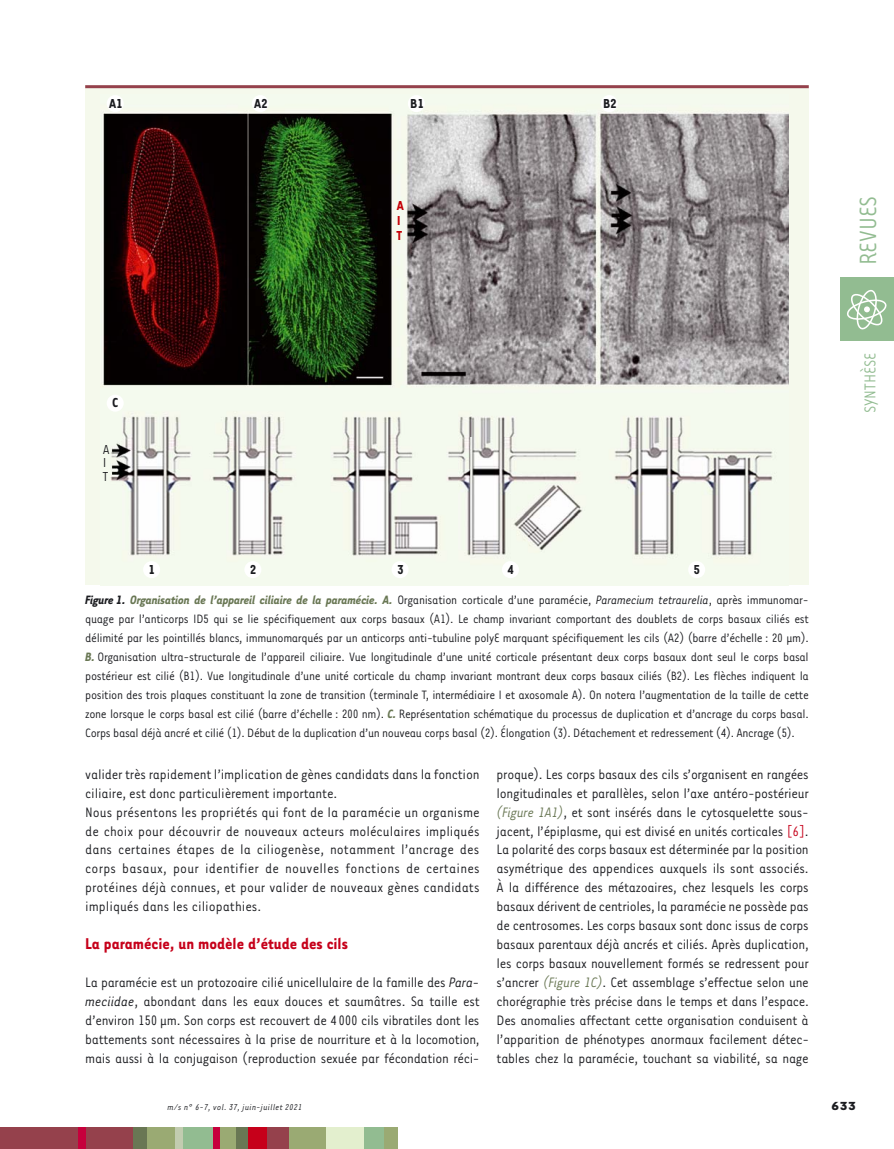
<style>
.page{position:relative;width:894px;height:1149px;background:#fff}
.page>*{position:absolute;margin:0;border:0;box-sizing:border-box;transform-origin:0 0}
.t1{font:27px "Tarzana Narrow";color:#92bc91}
.t2{font:700 18px "Tarzana Narrow";color:#c6001a}
.t3{font:18px "Tarzana Narrow";color:#92bc91}
.t4{font:15.75px/18.9px "Tarzana Narrow";color:#1b1c20;text-align:justify}
.t5{font:700 15px "Tarzana Narrow";color:#1b1c20}
.t6{font:700 15px/15px "Tarzana Narrow";color:#c50006}
.t7{font:15px/13.5px "Tarzana Narrow";color:#1b1c20}
.t8{font:13.95px/18.9px "Tarzana Narrow";letter-spacing:-.025em;color:#1b1c20;text-align:justify}
.t9{font:700 13.5px "Tarzana Wide";color:#1b1c20}
.t10{font:italic 9.75px "Tarzana Narrow";letter-spacing:.025em;color:#1b1c20}
.s1{font-weight:700;font-style:italic}
.s2{font-weight:700;font-style:italic;color:#697754}
.s3{font-style:italic}
.s4{font-style:italic;color:#697754}
.s5{color:#c6001a}
</style>
<div class="page">
<div style="left:840px;top:277px;width:53px;height:63px;background:#92bc91"></div>
<svg style="left:847px;top:290px;width:40px;height:39px"></svg>
<div style="left:0;top:1127px;width:134px;height:21px;background:#95414c"></div>
<div style="left:235px;top:1127px;width:13px;height:21px;background:#697754"></div>
<div style="left:78px;top:1127px;width:7px;height:21px;background:#c6003c"></div>
<div style="left:133px;top:1127px;width:22px;height:21px;background:#697754"></div>
<div style="left:147px;top:1127px;width:30px;height:21px;background:#9aaa73"></div>
<div style="left:175px;top:1127px;width:9px;height:21px;background:#c2ccb0"></div>
<div style="left:183px;top:1127px;width:30px;height:21px;background:#92bc91"></div>
<div style="left:217px;top:1127px;width:19px;height:21px;background:#9aaa73"></div>
<div style="left:213px;top:1127px;width:6px;height:21px;background:#c6003c"></div>
<div style="left:248px;top:1127px;width:27px;height:21px;background:#c6001a"></div>
<div style="left:287px;top:1127px;width:39px;height:21px;background:#9aaa73"></div>
<div style="left:267px;top:1127px;width:21px;height:21px;background:#95414c"></div>
<div style="left:326px;top:1127px;width:38px;height:21px;background:#e3efce"></div>
<div style="left:364px;top:1127px;width:20px;height:21px;background:#92bc91"></div>
<div style="left:383px;top:1127px;width:14px;height:21px;background:#9aaa73"></div>
<div style="left:85px;top:85px;width:723px;height:500px;background:#f5f9ec"></div>
<img style="left:103px;top:95px;width:684px;height:483px">
<div style="left:107px;top:95px;width:17px;height:17px;background:#fff;border-radius:50%"></div>
<div style="left:107px;top:394px;width:17px;height:17px;background:#fff;border-radius:50%"></div>
<div style="left:143px;top:561px;width:17px;height:17px;background:#fff;border-radius:50%"></div>
<div style="left:244px;top:561px;width:17px;height:17px;background:#fff;border-radius:50%"></div>
<div style="left:391px;top:561px;width:17px;height:17px;background:#fff;border-radius:50%"></div>
<div style="left:501px;top:561px;width:17px;height:17px;background:#fff;border-radius:50%"></div>
<div style="left:688px;top:561px;width:17px;height:17px;background:#fff;border-radius:50%"></div>
<div style="left:252px;top:95px;width:17px;height:17px;background:#fff;border-radius:50%"></div>
<div style="left:407px;top:95px;width:17px;height:17px;background:#fff;border-radius:50%"></div>
<div style="left:600px;top:95px;width:17px;height:17px;background:#fff;border-radius:50%"></div>
<hr style="left:85px;top:85px;width:723px;height:3px;background:#95414c">
<p class="t5" style="left:109px;top:97px;width:15px">A1</p>
<p class="t5" style="left:254px;top:97px;width:15px">A2</p>
<p class="t5" style="left:410px;top:97px;width:15px">B1</p>
<p class="t5" style="left:603px;top:97px;width:15px">B2</p>
<p class="t6" style="left:396px;top:199px;width:9px">A<br>I<br>T</p>
<p class="t5" style="left:112px;top:396px;width:7px">C</p>
<p class="t7" style="left:103px;top:443px;width:8px">A<br>I<br>T</p>
<p class="t5" style="left:148px;top:563px;width:8px">1</p>
<p class="t5" style="left:250px;top:563px;width:8px">2</p>
<p class="t5" style="left:397px;top:563px;width:8px">3</p>
<p class="t5" style="left:507px;top:563px;width:8px">4</p>
<p class="t5" style="left:693px;top:563px;width:8px">5</p>
<p class="t8" style="left:85px;top:591px;width:725px"><span class="s1">Figure 1.</span> <span class="s2">Organisation de l’appareil ciliaire de la paramé cie. A.</span> Organisation corticale d’une paramé cie, <span class="s3">Paramecium tetraurelia</span>, aprè s immunomar&shy;quage par l’anticorps ID5 qui se lie spé cifiquement aux corps basaux (A1). Le champ invariant comportant des doublets de corps basaux cilié s est dé limité par les pointillé s blancs, immunomarqués par un anticorps anti-tubuline polyE marquant spécifiquement les cils (A2) (barre d’é chelle : 20 μm).<br><span class="s2">B.</span> Organisation ultra-structurale de l’appareil ciliaire. Vue longitudinale d’une unité corticale pré sentant deux corps basaux dont seul le corps basal posté rieur est cilié (B1). Vue longitudinale d’une unité corticale du champ invariant montrant deux corps basaux cilié s (B2). Les flè ches indiquent la position des trois plaques constituant la zone de transition (terminale T, intermé diaire I et axosomale A). On notera l’augmentation de la taille de cette zone lorsque le corps basal est cilié (barre d’é chelle : 200 nm). <span class="s2">C.</span> Repré sentation sché matique du processus de duplication et d’ancrage du corps basal.<br>Corps basal dé jà ancré et cilié (1). Début de la duplication d’un nouveau corps basal (2). Élongation (3). Dé tachement et redressement (4). Ancrage (5).</p>
<p class="t4" style="left:85px;top:765px;width:396px;text-align:left">valider très rapidement l’implication de gènes candidats dans la fonction ciliaire, est donc particulièrement importante.<br>Nous présentons les propriétés qui font de la paramécie un organisme de choix pour découvrir de nouveaux acteurs moléculaires impliqués dans certaines étapes de la ciliogenèse, notamment l’ancrage des corps basaux, pour identifier de nouvelles fonctions de certaines protéines déjà connues, et pour valider de nouveaux gènes candidats impliqués dans les ciliopathies.</p>
<p class="t2" style="left:85px;top:936px;width:264px">La paramécie, un modèle d’étude des cils</p>
<p class="t4" style="left:85px;top:973px;width:396px">La paramécie est un protozoaire cilié unicellulaire de la famille des <span class="s3">Para&shy;meciidae</span>, abondant dans les eaux douces et saumâtres. Sa taille est d’environ 150 μm. Son corps est recouvert de 4 000 cils vibratiles dont les battements sont nécessaires à la prise de nourriture et à la locomotion, mais aussi à la conjugaison (reproduction sexuée par fécondation réci-</p>
<p class="t4" style="left:496px;top:765px;width:314px">proque). Les corps basaux des cils s’organisent en rangées longitudinales et parallèles, selon l’axe antéro-postérieur <span class="s4">(Figure 1A1)</span>, et sont insérés dans le cytosquelette sous&shy;jacent, l’épiplasme, qui est divisé en unités corticales <span class="s5">[6]</span>.<br>La polarité des corps basaux est déterminée par la position asymétrique des appendices auxquels ils sont associés.<br>À la différence des métazoaires, chez lesquels les corps basaux dérivent de centrioles, la paramécie ne possède pas de centrosomes. Les corps basaux sont donc issus de corps basaux parentaux déjà ancrés et ciliés. Après duplication, les corps basaux nouvellement formés se redressent pour s’ancrer <span class="s4">(Figure 1C)</span>. Cet assemblage s’effectue selon une chorégraphie très précise dans le temps et dans l’espace.<br>Des anomalies affectant cette organisation conduisent à l’apparition de phénotypes anormaux facilement détec&shy;tables chez la paramécie, touchant sa viabilité, sa nage</p>
<h1 class="t1" style="left:856px;top:265px;width:71px;rotate:-90deg">REVUES</h1>
<p class="t3" style="left:862px;top:413px;width:62px;rotate:-90deg">SYNTHÈSE</p>
<p class="t10" style="left:167px;top:1102px;width:136px">m/s n° 6-7, vol. 37, juin-juillet 2021</p>
<p class="t9" style="left:830px;top:1100px;width:26px">633</p>
</div>
